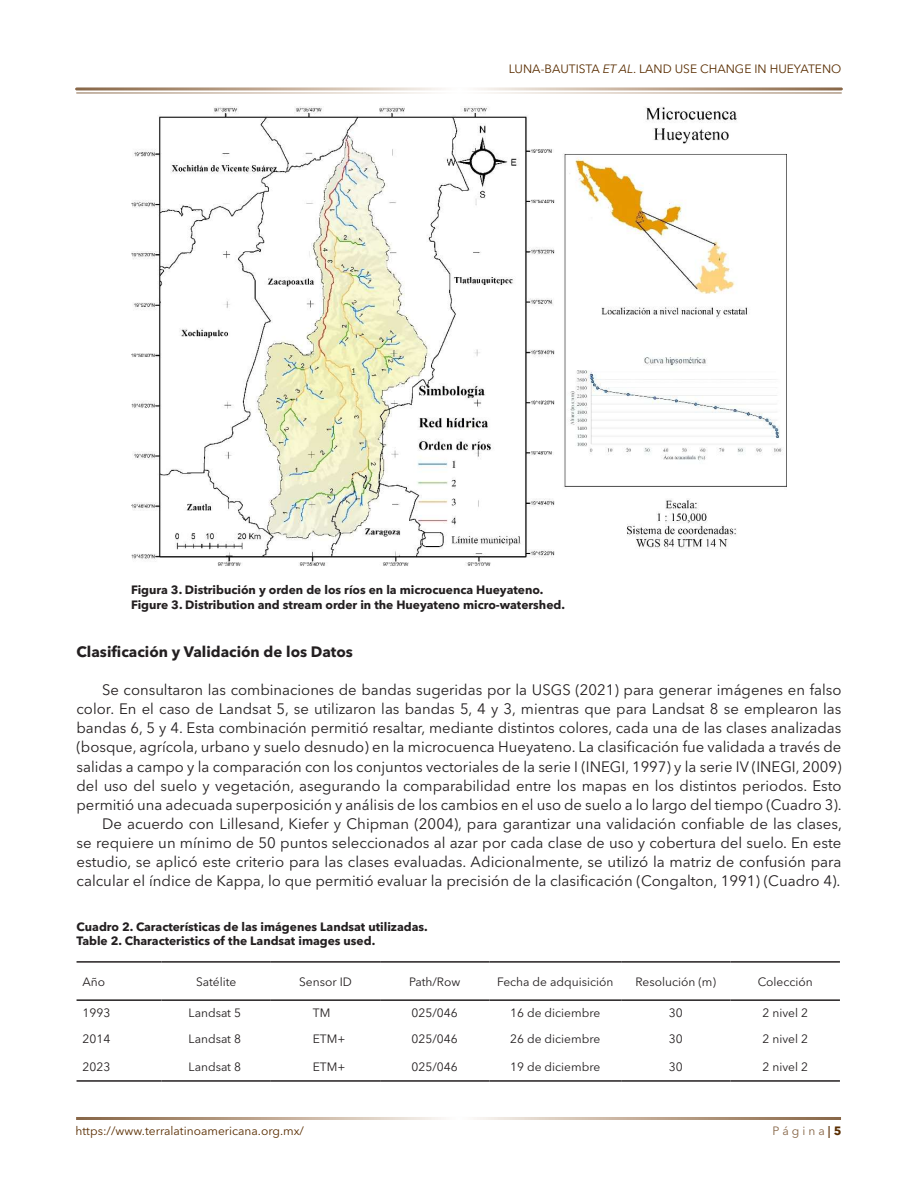
<style>
.page{position:relative;width:918px;height:1188px;background:#fff}
.page>*{position:absolute;margin:0;border:0;box-sizing:border-box;transform-origin:0 0}
._5_-CONTENIDO{font:15px/19px "Avenir Next LT Pro";color:#231f20;text-align:justify}
._5_-CONTENIDO-2{font:700 15px "Avenir Next LT Pro";color:#231f20}
._13_-TITULO_FIGURA{font:700 12px "Avenir Next LT Pro";color:#231f20}
._11_-INTERIOR_DE_CUADRO{font:12px "Avenir Next LT Pro";color:#231f20}
.t1{font:12px "Avenir Next LT Pro";color:#592d00}
.t2{font:12px "Avenir Next LT Pro";color:#866546}
.s1{font-style:italic}
.s2{font-weight:700}
.s3{font-weight:700;color:#592d00}
</style>
<div class="page">
<img style="left:131px;top:106px;width:656px;height:460px">
<hr style="left:77px;top:961px;width:85px;height:2px;background:#231f20">
<hr style="left:162px;top:961px;width:109px;height:2px;background:#231f20">
<hr style="left:271px;top:961px;width:109px;height:2px;background:#231f20">
<hr style="left:380px;top:961px;width:109px;height:2px;background:#231f20">
<hr style="left:489px;top:961px;width:132px;height:2px;background:#231f20">
<hr style="left:621px;top:961px;width:109px;height:2px;background:#231f20">
<hr style="left:730px;top:961px;width:110px;height:2px;background:#231f20">
<hr style="left:77px;top:1080px;width:85px;height:2px;background:#231f20">
<hr style="left:162px;top:1080px;width:109px;height:2px;background:#231f20">
<hr style="left:271px;top:1080px;width:109px;height:2px;background:#231f20">
<hr style="left:380px;top:1080px;width:109px;height:2px;background:#231f20">
<hr style="left:489px;top:1080px;width:132px;height:2px;background:#231f20">
<hr style="left:621px;top:1080px;width:109px;height:2px;background:#231f20">
<hr style="left:730px;top:1080px;width:110px;height:2px;background:#231f20">
<hr style="left:77px;top:999px;width:85px;height:2px;background:#231f20">
<hr style="left:162px;top:999px;width:109px;height:2px;background:#231f20">
<hr style="left:271px;top:999px;width:109px;height:2px;background:#231f20">
<hr style="left:380px;top:999px;width:109px;height:2px;background:#231f20">
<hr style="left:489px;top:999px;width:132px;height:2px;background:#231f20">
<hr style="left:621px;top:999px;width:109px;height:2px;background:#231f20">
<hr style="left:730px;top:999px;width:110px;height:2px;background:#231f20">
<p class="t1" style="left:509px;top:62px;width:334px">LUNA-BAUTISTA <span class="s1">ET AL</span>. LAND USE CHANGE IN HUEYATENO</p>
<p class="_13_-TITULO_FIGURA" style="left:131px;top:583px;width:414px">Figura 3. Distribución y orden de los ríos en la microcuenca Hueyateno.</p>
<p class="_13_-TITULO_FIGURA" style="left:131px;top:597px;width:435px">Figure 3. Distribution and stream order in the Hueyateno micro-watershed.</p>
<p class="_5_-CONTENIDO-2" style="left:77px;top:643px;width:278px">Clasificación y Validación de los Datos</p>
<p class="_5_-CONTENIDO" style="left:77px;top:681px;width:767px;text-indent:26px">Se consultaron las combinaciones de bandas sugeridas por la USGS (2021) para generar imágenes en falso color. En el caso de Landsat 5, se utilizaron las bandas 5, 4 y 3, mientras que para Landsat 8 se emplearon las bandas 6, 5 y 4. Esta combinación permitió resaltar, mediante distintos colores, cada una de las clases analizadas (bosque, agrícola, urbano y suelo desnudo) en la microcuenca Hueyateno. La clasificación fue validada a través de salidas a campo y la comparación con los conjuntos vectoriales de la serie I (INEGI, 1997) y la serie IV (INEGI, 2009) del uso del suelo y vegetación, asegurando la comparabilidad entre los mapas en los distintos periodos. Esto permitió una adecuada superposición y análisis de los cambios en el uso de suelo a lo largo del tiempo (Cuadro 3).</p>
<p class="_5_-CONTENIDO" style="left:77px;top:814px;width:767px;text-indent:26px">De acuerdo con Lillesand, Kiefer y Chipman (2004), para garantizar una validación confiable de las clases, se requiere un mínimo de 50 puntos seleccionados al azar por cada clase de uso y cobertura del suelo. En este estudio, se aplicó este criterio para las clases evaluadas. Adicionalmente, se utilizó la matriz de confusión para calcular el índice de Kappa, lo que permitió evaluar la precisión de la clasificación (Congalton, 1991) (Cuadro 4).</p>
<p class="_13_-TITULO_FIGURA" style="left:77px;top:919px;width:353px">Cuadro 2. Características de las imágenes Landsat utilizadas.</p>
<p class="_13_-TITULO_FIGURA" style="left:77px;top:934px;width:300px">Table 2. Characteristics of the Landsat images used.</p>
<p class="_11_-INTERIOR_DE_CUADRO" style="left:83px;top:974px;width:24px">Año</p>
<p class="_11_-INTERIOR_DE_CUADRO" style="left:196px;top:974px;width:42px">Satélite</p>
<p class="_11_-INTERIOR_DE_CUADRO" style="left:299px;top:974px;width:54px">Sensor ID</p>
<p class="_11_-INTERIOR_DE_CUADRO" style="left:409px;top:974px;width:53px">Path/Row</p>
<p class="_11_-INTERIOR_DE_CUADRO" style="left:497px;top:974px;width:118px">Fecha de adquisición</p>
<p class="_11_-INTERIOR_DE_CUADRO" style="left:636px;top:974px;width:82px">Resolución (m)</p>
<p class="_11_-INTERIOR_DE_CUADRO" style="left:758px;top:974px;width:57px">Colección</p>
<p class="_11_-INTERIOR_DE_CUADRO" style="left:83px;top:1006px;width:29px">1993</p>
<p class="_11_-INTERIOR_DE_CUADRO" style="left:189px;top:1006px;width:54px">Landsat 5</p>
<p class="_11_-INTERIOR_DE_CUADRO" style="left:313px;top:1006px;width:19px">TM</p>
<p class="_11_-INTERIOR_DE_CUADRO" style="left:412px;top:1006px;width:48px">025/046</p>
<p class="_11_-INTERIOR_DE_CUADRO" style="left:510px;top:1006px;width:92px">16 de diciembre</p>
<p class="_11_-INTERIOR_DE_CUADRO" style="left:669px;top:1006px;width:15px">30</p>
<p class="_11_-INTERIOR_DE_CUADRO" style="left:762px;top:1006px;width:47px">2 nivel 2</p>
<p class="_11_-INTERIOR_DE_CUADRO" style="left:83px;top:1032px;width:29px">2014</p>
<p class="_11_-INTERIOR_DE_CUADRO" style="left:189px;top:1032px;width:54px">Landsat 8</p>
<p class="_11_-INTERIOR_DE_CUADRO" style="left:313px;top:1032px;width:34px">ETM+</p>
<p class="_11_-INTERIOR_DE_CUADRO" style="left:412px;top:1032px;width:48px">025/046</p>
<p class="_11_-INTERIOR_DE_CUADRO" style="left:510px;top:1032px;width:92px">26 de diciembre</p>
<p class="_11_-INTERIOR_DE_CUADRO" style="left:669px;top:1032px;width:15px">30</p>
<p class="_11_-INTERIOR_DE_CUADRO" style="left:762px;top:1032px;width:47px">2 nivel 2</p>
<p class="_11_-INTERIOR_DE_CUADRO" style="left:83px;top:1059px;width:29px">2023</p>
<p class="_11_-INTERIOR_DE_CUADRO" style="left:189px;top:1059px;width:54px">Landsat 8</p>
<p class="_11_-INTERIOR_DE_CUADRO" style="left:313px;top:1059px;width:34px">ETM+</p>
<p class="_11_-INTERIOR_DE_CUADRO" style="left:412px;top:1059px;width:48px">025/046</p>
<p class="_11_-INTERIOR_DE_CUADRO" style="left:510px;top:1059px;width:92px">19 de diciembre</p>
<p class="_11_-INTERIOR_DE_CUADRO" style="left:669px;top:1059px;width:15px">30</p>
<p class="_11_-INTERIOR_DE_CUADRO" style="left:762px;top:1059px;width:47px">2 nivel 2</p>
<p class="t1" style="left:76px;top:1124px;width:230px">https://www.terralatinoamericana.org.mx/</p>
<p class="t2" style="left:772px;top:1124px;width:70px">P á g i n a<span class="s2">|</span><span class="s3">5</span></p>
</div>
